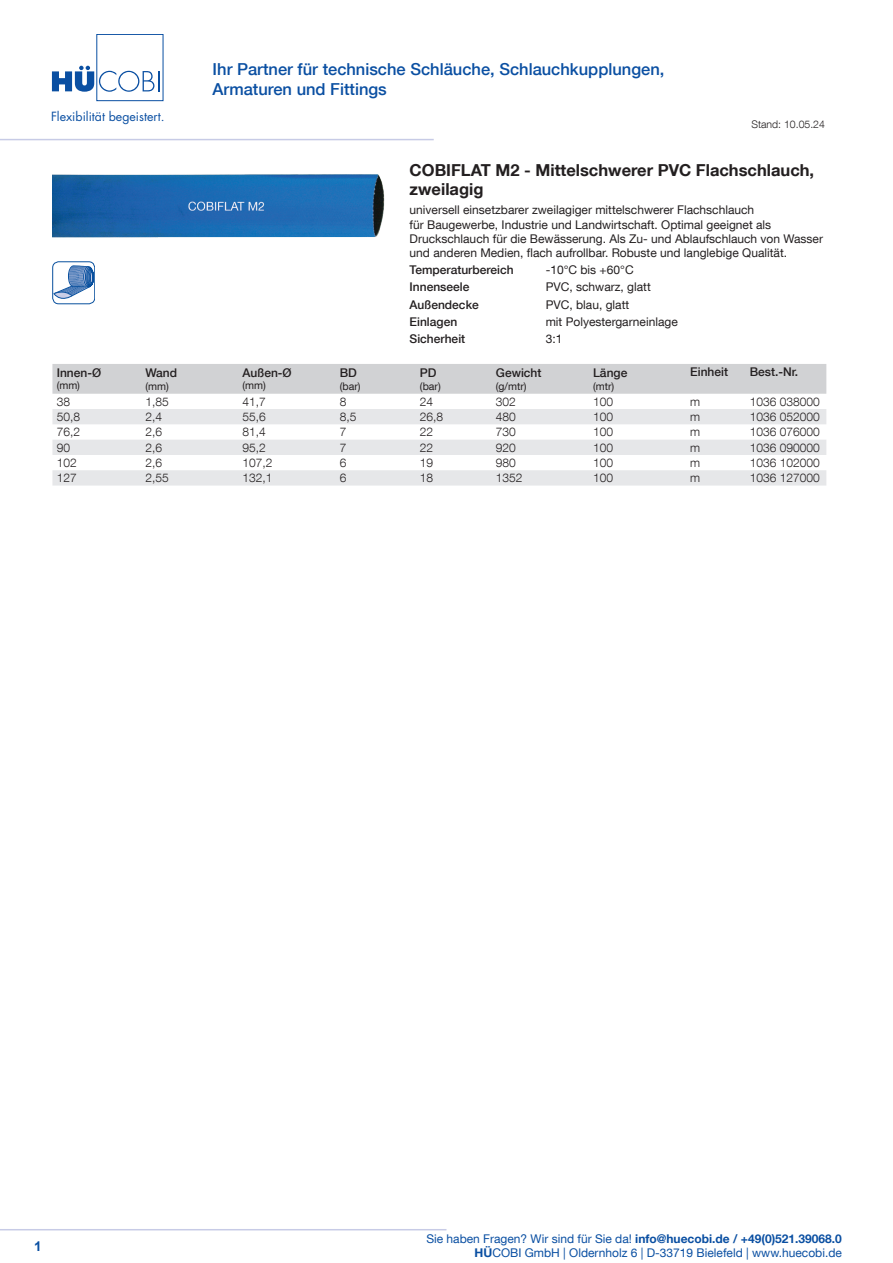
<style>
.page{position:relative;width:893px;height:1263px;background:#fff}
.page>*{position:absolute;margin:0;border:0;box-sizing:border-box;transform-origin:0 0}
.t1{font:500 16.5px/19.8px "Helvetica Neue LT Com";color:#0a4fa2}
.t2{font:700 16.5px/19.8px "Helvetica Neue LT Com";color:#231f20}
.t3{font:700 13.5px "Arial";color:#0a4fa2}
.t4{font:12.3px "Futura LT";color:#0a4fa2}
.t5{font:12px/14.4px "Helvetica Neue LT Com";color:#231f20}
.t6{font:300 12px "Helvetica Neue LT Com";color:#231f20}
.t7{font:12px/14.4px "Helvetica Neue LT Com";color:#0a4fa2;text-align:right}
.t8{font:500 12px "Helvetica Neue LT Com";color:#231f20}
.t9{font:10.5px "Helvetica Neue LT Com";color:#231f20}
.t10{font:300 10.5px "Helvetica Neue LT Com";color:#231f20}
.s1{font-weight:700}
</style>
<div class="page">
<hr style="left:0;top:139px;width:434px;height:1px;background:#c7cbe6">
<hr style="left:0;top:1229px;width:446px;height:1px;background:#c7cbe6">
<div style="left:96px;top:34px;width:67px;height:67px;border:1px solid #0a4fa2"></div>
<svg style="left:52px;top:66px;width:108px;height:26px"></svg>
<div style="left:52px;top:364px;width:774px;height:30px;background:#d1d2d4"></div>
<svg style="left:52px;top:409px;width:774px;height:77px;fill:#e6e7e9"></svg>
<div style="left:52px;top:261px;width:43px;height:43px;border:1px solid #08509e;border-radius:6px"></div>
<svg style="left:53px;top:265px;width:41px;height:38px"></svg>
<img style="left:52px;top:174px;width:333px;height:64px">
<p class="t4" style="left:51px;top:108px;width:115px">Flexibilität begeistert.</p>
<p class="t8" style="left:57px;top:365px;width:46px">Innen-Ø</p>
<p class="t9" style="left:57px;top:379px;width:25px">(mm)</p>
<p class="t8" style="left:145px;top:365px;width:33px">Wand</p>
<p class="t9" style="left:145px;top:379px;width:25px">(mm)</p>
<h1 class="t1" style="left:213px;top:59px;width:453px">Ihr Partner für technische Schläuche, Schlauchkupplungen,<br>Armaturen und Fittings</h1>
<p class="t8" style="left:243px;top:365px;width:51px">Außen-Ø</p>
<p class="t9" style="left:243px;top:379px;width:25px">(mm)</p>
<p class="t8" style="left:340px;top:365px;width:19px">BD</p>
<p class="t9" style="left:340px;top:379px;width:22px">(bar)</p>
<p class="t10" style="left:751px;top:118px;width:75px">Stand: 10.05.24</p>
<h1 class="t2" style="left:410px;top:159px;width:406px">COBIFLAT M2 - Mittelschwerer PVC Flachschlauch, zweilagig</h1>
<p class="t5" style="left:410px;top:202px;width:415px">universell einsetzbarer zweilagiger mittelschwerer Flachschlauch<br>für Baugewerbe, Industrie und Landwirtschaft. Optimal geeignet als Druckschlauch für die Bewässerung. Als Zu- und Ablaufschlauch von Wasser und anderen Medien, flach aufrollbar. Robuste und langlebige Qualität.</p>
<p class="t8" style="left:410px;top:263px;width:106px">Temperaturbereich</p>
<p class="t5" style="left:546px;top:263px;width:89px">-10°C bis +60°C</p>
<p class="t8" style="left:410px;top:280px;width:61px">Innenseele</p>
<p class="t5" style="left:546px;top:280px;width:107px">PVC, schwarz, glatt</p>
<p class="t8" style="left:410px;top:297px;width:71px">Außendecke</p>
<p class="t5" style="left:546px;top:297px;width:85px">PVC, blau, glatt</p>
<p class="t8" style="left:410px;top:314px;width:49px">Einlagen</p>
<p class="t5" style="left:546px;top:314px;width:134px">mit Polyestergarneinlage</p>
<p class="t8" style="left:410px;top:331px;width:57px">Sicherheit</p>
<p class="t5" style="left:546px;top:331px;width:18px">3:1</p>
<p class="t8" style="left:420px;top:365px;width:18px">PD</p>
<p class="t9" style="left:420px;top:379px;width:22px">(bar)</p>
<p class="t8" style="left:496px;top:365px;width:47px">Gewicht</p>
<p class="t9" style="left:496px;top:379px;width:32px">(g/mtr)</p>
<p class="t8" style="left:593px;top:365px;width:36px">Länge</p>
<p class="t9" style="left:593px;top:379px;width:23px">(mtr)</p>
<p class="t8" style="left:690px;top:364px;width:39px">Einheit</p>
<p class="t8" style="left:750px;top:364px;width:50px">Best.-Nr.</p>
<p class="t6" style="left:57px;top:394px;width:15px">38</p>
<p class="t6" style="left:145px;top:394px;width:25px">1,85</p>
<p class="t6" style="left:243px;top:394px;width:25px">41,7</p>
<p class="t6" style="left:340px;top:394px;width:8px">8</p>
<p class="t6" style="left:420px;top:394px;width:15px">24</p>
<p class="t6" style="left:496px;top:394px;width:22px">302</p>
<p class="t6" style="left:593px;top:394px;width:22px">100</p>
<p class="t6" style="left:690px;top:394px;width:11px">m</p>
<p class="t6" style="left:750px;top:394px;width:72px">1036 038000</p>
<p class="t6" style="left:57px;top:409px;width:25px">50,8</p>
<p class="t6" style="left:145px;top:409px;width:18px">2,4</p>
<p class="t6" style="left:243px;top:409px;width:25px">55,6</p>
<p class="t6" style="left:340px;top:409px;width:18px">8,5</p>
<p class="t6" style="left:420px;top:409px;width:25px">26,8</p>
<p class="t6" style="left:496px;top:409px;width:22px">480</p>
<p class="t6" style="left:593px;top:409px;width:22px">100</p>
<p class="t6" style="left:690px;top:409px;width:11px">m</p>
<p class="t6" style="left:750px;top:409px;width:72px">1036 052000</p>
<p class="t6" style="left:57px;top:425px;width:25px">76,2</p>
<p class="t6" style="left:145px;top:425px;width:18px">2,6</p>
<p class="t6" style="left:243px;top:425px;width:25px">81,4</p>
<p class="t6" style="left:340px;top:425px;width:8px">7</p>
<p class="t6" style="left:420px;top:425px;width:15px">22</p>
<p class="t6" style="left:496px;top:425px;width:22px">730</p>
<p class="t6" style="left:593px;top:425px;width:22px">100</p>
<p class="t6" style="left:690px;top:425px;width:11px">m</p>
<p class="t6" style="left:750px;top:425px;width:72px">1036 076000</p>
<p class="t6" style="left:57px;top:440px;width:15px">90</p>
<p class="t6" style="left:145px;top:440px;width:18px">2,6</p>
<p class="t6" style="left:243px;top:440px;width:25px">95,2</p>
<p class="t6" style="left:340px;top:440px;width:8px">7</p>
<p class="t6" style="left:420px;top:440px;width:15px">22</p>
<p class="t6" style="left:496px;top:440px;width:22px">920</p>
<p class="t6" style="left:593px;top:440px;width:22px">100</p>
<p class="t6" style="left:690px;top:440px;width:11px">m</p>
<p class="t6" style="left:750px;top:440px;width:72px">1036 090000</p>
<p class="t6" style="left:57px;top:455px;width:22px">102</p>
<p class="t6" style="left:145px;top:455px;width:18px">2,6</p>
<p class="t6" style="left:243px;top:455px;width:32px">107,2</p>
<p class="t6" style="left:340px;top:455px;width:8px">6</p>
<p class="t6" style="left:420px;top:455px;width:15px">19</p>
<p class="t6" style="left:496px;top:455px;width:22px">980</p>
<p class="t6" style="left:593px;top:455px;width:22px">100</p>
<p class="t6" style="left:690px;top:455px;width:11px">m</p>
<p class="t6" style="left:750px;top:455px;width:72px">1036 102000</p>
<p class="t6" style="left:57px;top:471px;width:22px">127</p>
<p class="t6" style="left:145px;top:471px;width:25px">2,55</p>
<p class="t6" style="left:243px;top:471px;width:32px">132,1</p>
<p class="t6" style="left:340px;top:471px;width:8px">6</p>
<p class="t6" style="left:420px;top:471px;width:15px">18</p>
<p class="t6" style="left:496px;top:471px;width:28px">1352</p>
<p class="t6" style="left:593px;top:471px;width:22px">100</p>
<p class="t6" style="left:690px;top:471px;width:11px">m</p>
<p class="t6" style="left:750px;top:471px;width:72px">1036 127000</p>
<p class="t3" style="left:34px;top:1236px;width:9px">1</p>
<p class="t7" style="left:426px;top:1231px;width:417px">Sie haben Fragen? Wir sind für Sie da! <span class="s1">info@huecobi.de / +49(0)521.39068.0<br>HÜ</span>COBI GmbH | Oldernholz 6 | D-33719 Bielefeld | www.huecobi.de</p>
</div>
